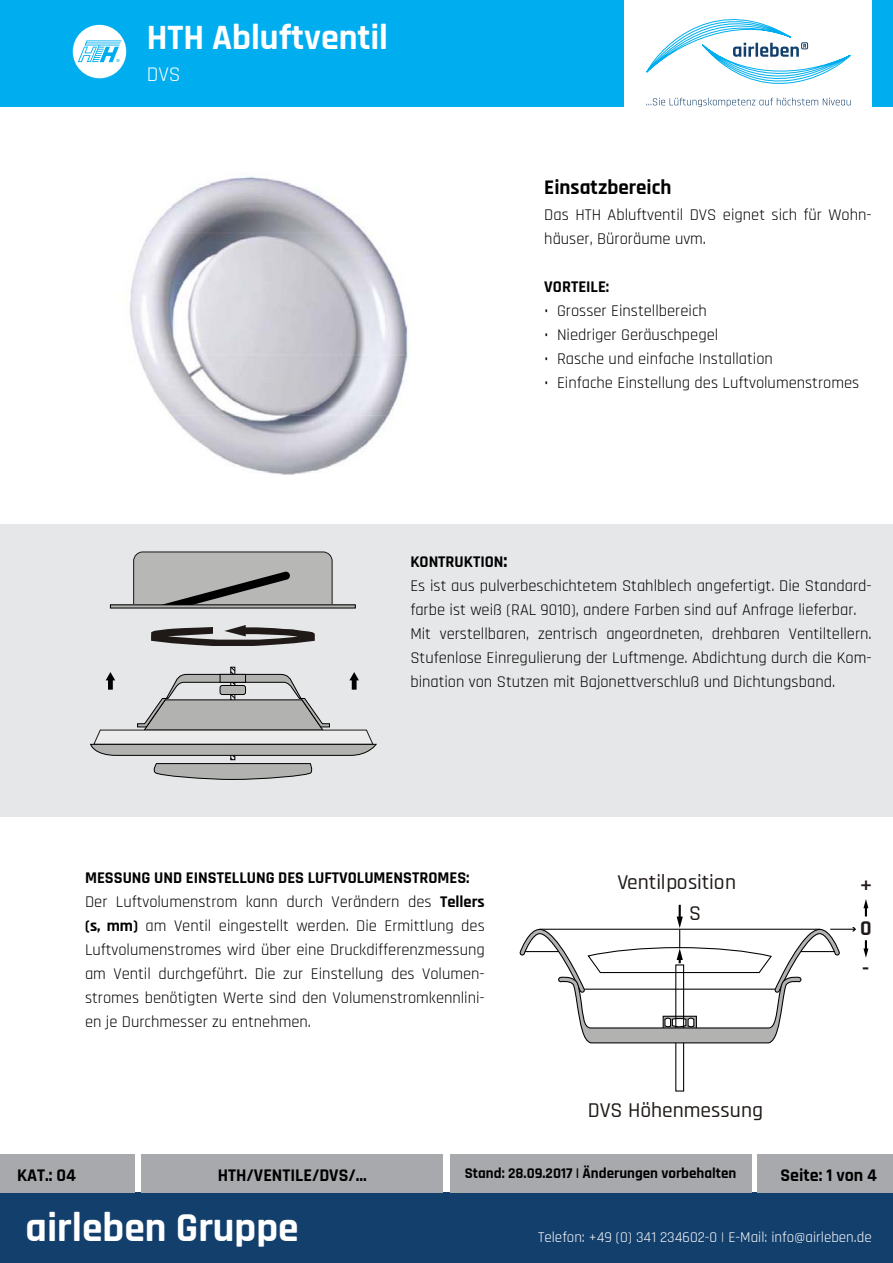
<style>
.page{position:relative;width:893px;height:1263px;background:#fff}
.page>*{position:absolute;margin:0;border:0;box-sizing:border-box;transform-origin:0 0}
.t1{font:700 41.55px "Rajdhani";color:#fff}
.t2{font:700 36px "Rajdhani";color:#fff}
.t3{font:500 21.3px "Rajdhani";color:#1f1a17}
.t4{font:700 21.3px "Rajdhani";color:#1f1a17}
.t5{font:700 21px "Rajdhani";color:#000}
.t6{font:21px "Rajdhani";color:#fff}
.t7{font:700 19.5px "Rajdhani";color:#000}
.t8{font:700 18px "Rajdhani";color:#000}
.t9{font:16.5px/24px "Rajdhani";color:#000}
.t10{font:700 16.5px "Rajdhani";color:#000}
.t11{font:15px "Rajdhani";color:#fff}
.t12{font:700 15px "Rajdhani";color:#000}
.t13{font:700 14.4px "Verdana";color:#1f1a17}
.s1{font-weight:700}
</style>
<div class="page">
<div style="left:0;top:524px;width:893px;height:292px;background:#e6e7e8"></div>
<div style="left:0;top:0;width:893px;height:106px;background:#00aeef"></div>
<div style="left:0;top:1193px;width:893px;height:70px;background:#133f6d"></div>
<img style="left:130px;top:176px;width:278px;height:299px">
<div style="left:625px;top:0;width:247px;height:149px;background:#fff"></div>
<svg style="left:646px;top:19px;width:205px;height:88px"></svg>
<svg style="left:151px;top:625px;width:164px;height:21px"></svg>
<svg style="left:133px;top:551px;width:200px;height:54px;background:#a1a1a0"></svg>
<svg style="left:90px;top:666px;width:287px;height:114px"></svg>
<div style="left:675px;top:964px;width:9px;height:127px;border:1px solid #000"></div>
<svg style="left:863px;top:899px;width:5px;height:17px"></svg>
<svg style="left:863px;top:940px;width:5px;height:18px"></svg>
<svg style="left:519px;top:905px;width:337px;height:139px"></svg>
<svg style="left:73px;top:25px;width:53px;height:53px"></svg>
<div style="left:758px;top:1154px;width:135px;height:39px;background:#a7a9ac"></div>
<div style="left:0;top:1154px;width:135px;height:39px;background:#a7a9ac"></div>
<div style="left:450px;top:1154px;width:302px;height:39px;background:#a7a9ac"></div>
<div style="left:141px;top:1154px;width:302px;height:39px;background:#a7a9ac"></div>
<h2 class="t2" style="left:147px;top:16px;width:243px">HTH Abluftventil</h2>
<p class="t6" style="left:147px;top:62px;width:35px">DVS</p>
<p class="t5" style="left:544px;top:175px;width:129px">Einsatzbereich</p>
<p class="t9" style="left:544px;top:203px;width:329px">Das HTH Abluftventil DVS eignet sich für Wohn&shy;häuser, Büroräume uvm.</p>
<p class="t10" style="left:544px;top:276px;width:17px">Vorteile</p>
<p class="t10" style="left:606px;top:276px;width:5px">:</p>
<p class="t9" style="left:544px;top:299px;width:164px">• Grosser Einstellbereich</p>
<p class="t9" style="left:544px;top:323px;width:176px">• Niedriger Geräuschpegel</p>
<p class="t9" style="left:544px;top:347px;width:230px">• Rasche und einfache Installation</p>
<p class="t9" style="left:544px;top:371px;width:316px">• Einfache Einstellung des Luftvolumenstromes</p>
<p class="t10" style="left:410px;top:551px;width:19px">Kontruktion</p>
<p class="t7" style="left:504px;top:549px;width:5px">:</p>
<p class="t9" style="left:410px;top:574px;width:463px">Es ist aus pulverbeschichtetem Stahlblech angefertigt. Die Standard&shy;farbe ist weiß (RAL 9010), andere Farben sind auf Anfrage lieferbar.<br>Mit verstellbaren, zentrisch angeordneten, drehbaren Ventiltellern.<br>Stufenlose Einregulierung der Luftmenge. Abdichtung durch die Kom&shy;bination von Stutzen mit Bajonettverschluß und Dichtungsband.</p>
<p class="t9" style="left:85px;top:866px;width:401px"><span class="s1">MESSUNG UND EINSTELLUNG DES LUFTVOLUMENSTROMES:<br></span>Der Luftvolumenstrom kann durch Verändern des <span class="s1">Tellers (s, mm)</span> am Ventil eingestellt werden. Die Ermittlung des Luftvolumenstromes wird über eine Druckdifferenzmessung am Ventil durchgeführt. Die zur Einstellung des Volumen&shy;stromes benötigten Werte sind den Volumenstromkennlini&shy;en je Durchmesser zu entnehmen.</p>
<p class="t3" style="left:617px;top:870px;width:120px">Ventilposition</p>
<p class="t3" style="left:689px;top:900px;width:13px">S</p>
<p class="t3" style="left:588px;top:1098px;width:177px">DVS Höhenmessung</p>
<p class="t13" style="left:860px;top:875px;width:14px">+</p>
<p class="t4" style="left:860px;top:915px;width:13px">0</p>
<p class="t13" style="left:862px;top:958px;width:9px">-</p>
<p class="t8" style="left:17px;top:1164px;width:60px">KAT.: 04</p>
<p class="t8" style="left:218px;top:1164px;width:150px">HTH/VENTILE/DVS/...</p>
<p class="t12" style="left:465px;top:1164px;width:273px">Stand: 28.09.2017 | Änderungen vorbehalten</p>
<p class="t8" style="left:780px;top:1164px;width:98px">Seite: 1 von 4</p>
<h1 class="t1" style="left:26px;top:1202px;width:275px">airleben Gruppe</h1>
<p class="t11" style="left:538px;top:1228px;width:335px">Telefon: +49 (0) 341 234602-0 | E-Mail: info@airleben.de</p>
</div>
